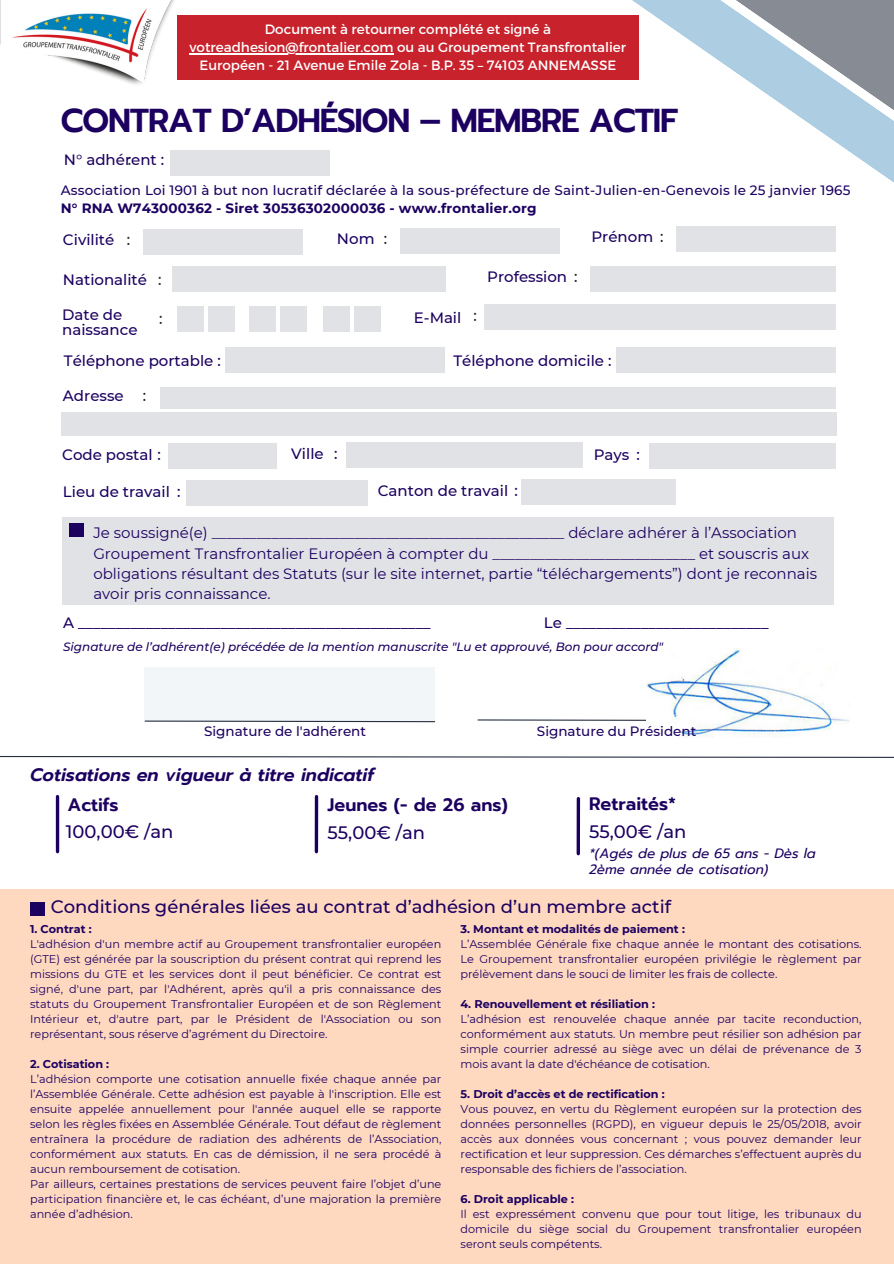
<style>
.page{position:relative;width:894px;height:1264px;background:#fff}
.page>*{position:absolute;margin:0;border:0;box-sizing:border-box;transform-origin:0 0}
.t1{font:600 33px "Prompt";letter-spacing:-.035em;color:#1c0060}
.t2{font:500 18px "Montserrat";color:#1c0060}
.t3{font:italic 600 18px "Prompt";color:#1c0060}
.t4{font:600 18px "Prompt";color:#1c0060}
.t5{font:15px/20.2px "Montserrat";color:#1c0060}
.t6{font:500 15px/14.7px "Montserrat";color:#1c0060}
.t7{font:500 15px "Montserrat";color:#1e232b}
.t8{font:500 13.5px/18px "Montserrat";letter-spacing:.01em;color:#1c0060}
.t9{font:13.5px/18px "Montserrat";color:#fff;text-align:center}
.t10{font:italic 13.5px/15.8px "Prompt";color:#1c0060}
.t11{font:italic 500 12px "Montserrat";color:#1c0060}
.t12{font:11.25px/15px "Montserrat";color:#1c0060;text-align:justify}
.t13{font:700 11.25px "Montserrat";color:#1c0060}
.s1{font-weight:700}
</style>
<div class="page">
<img style="left:0;top:0;width:174px;height:85px">
<svg style="left:477px;top:719px;width:169px;height:2px"></svg>
<div style="left:144px;top:667px;width:291px;height:54px;background:#f3f6f9"></div>
<svg style="left:144px;top:720px;width:291px;height:2px"></svg>
<div style="left:0;top:889px;width:893px;height:374px;background:#ffd8c0"></div>
<div style="left:30px;top:901px;width:14px;height:14px;background:#1c0060"></div>
<hr style="left:56px;top:796px;width:3px;height:55px;background:#1c0060">
<svg style="left:0;top:756px;width:893px;height:2px"></svg>
<svg style="left:314px;top:796px;width:4px;height:55px"></svg>
<div style="left:177px;top:15px;width:461px;height:65px;background:#c8222c"></div>
<svg style="left:576px;top:798px;width:4px;height:55px"></svg>
<div style="left:144px;top:229px;width:159px;height:26px;background:#e1e2e6"></div>
<div style="left:172px;top:266px;width:274px;height:26px;background:#e1e2e6"></div>
<div style="left:484px;top:304px;width:351px;height:26px;background:#e1e2e6"></div>
<div style="left:177px;top:306px;width:26px;height:26px;background:#e1e2e6"></div>
<div style="left:208px;top:306px;width:26px;height:26px;background:#e1e2e6"></div>
<div style="left:250px;top:306px;width:26px;height:26px;background:#e1e2e6"></div>
<div style="left:280px;top:306px;width:27px;height:26px;background:#e1e2e6"></div>
<div style="left:323px;top:306px;width:26px;height:26px;background:#e1e2e6"></div>
<div style="left:354px;top:306px;width:27px;height:26px;background:#e1e2e6"></div>
<div style="left:400px;top:228px;width:159px;height:25px;background:#e1e2e6"></div>
<div style="left:590px;top:266px;width:245px;height:26px;background:#e1e2e6"></div>
<div style="left:160px;top:387px;width:675px;height:22px;background:#e1e2e6"></div>
<div style="left:61px;top:413px;width:775px;height:23px;background:#e1e2e6"></div>
<div style="left:521px;top:479px;width:154px;height:26px;background:#e1e2e6"></div>
<div style="left:168px;top:443px;width:108px;height:26px;background:#e1e2e6"></div>
<div style="left:346px;top:442px;width:237px;height:26px;background:#e1e2e6"></div>
<div style="left:186px;top:480px;width:181px;height:26px;background:#e1e2e6"></div>
<div style="left:62px;top:517px;width:771px;height:88px;background:#e1e2e6"></div>
<div style="left:70px;top:523px;width:14px;height:13px;background:#1c0060"></div>
<div style="left:170px;top:150px;width:159px;height:25px;background:#e1e2e6"></div>
<div style="left:226px;top:347px;width:219px;height:26px;background:#e1e2e6"></div>
<div style="left:616px;top:347px;width:219px;height:26px;background:#e1e2e6"></div>
<svg style="left:482px;top:0;width:411px;height:273px"></svg>
<div style="left:648px;top:443px;width:187px;height:26px;background:#e1e2e6"></div>
<img style="left:646px;top:648px;width:203px;height:89px">
<hr style="left:189px;top:53px;width:204px;height:1px;background:#fff">
<p class="t9" style="left:265px;top:20px;width:287px">Document à retourner complété et signé à</p>
<h3 class="t9" style="left:189px;top:38px;width:438px">votreadhesion@frontalier.com ou au Groupement Transfrontalier<br>Européen - 21 Avenue Emile Zola - B.P. 35 – 74103 ANNEMASSE</h3>
<h3 class="t1" style="left:61px;top:96px;width:619px">CONTRAT D’ADHÉSION – MEMBRE ACTIF</h3>
<p class="t6" style="left:64px;top:153px;width:102px">N° adhérent :</p>
<p class="t7" style="left:128px;top:151px;width:5px">:</p>
<p class="t8" style="left:61px;top:181px;width:790px">Association Loi 1901 à but non lucratif déclarée à la sous-préfecture de Saint-Julien-en-Genevois le 25 janvier 1965<br><span class="s1">N° RNA W743000362 - Siret 30536302000036 - www.frontalier.org</span></p>
<p class="t6" style="left:337px;top:231px;width:39px">Nom</p>
<h3 class="t7" style="left:383px;top:229px;width:5px">:</h3>
<h3 class="t6" style="left:591px;top:229px;width:63px">Prénom</h3>
<h2 class="t7" style="left:659px;top:227px;width:5px">:</h2>
<h2 class="t6" style="left:487px;top:269px;width:81px">Profession</h2>
<h2 class="t7" style="left:574px;top:267px;width:5px">:</h2>
<p class="t6" style="left:63px;top:232px;width:53px">Civilité</p>
<h3 class="t6" style="left:63px;top:272px;width:85px">Nationalité</h3>
<p class="t6" style="left:62px;top:307px;width:77px">Date de naissance</p>
<h3 class="t6" style="left:414px;top:310px;width:49px">E-Mail</h3>
<p class="t7" style="left:127px;top:230px;width:5px">:</p>
<h4 class="t7" style="left:158px;top:270px;width:5px">:</h4>
<h3 class="t7" style="left:473px;top:307px;width:5px">:</h3>
<h5 class="t7" style="left:159px;top:309px;width:5px">:</h5>
<p class="t6" style="left:64px;top:353px;width:158px">Téléphone portable :</p>
<h2 class="t6" style="left:63px;top:388px;width:62px">Adresse</h2>
<h2 class="t7" style="left:143px;top:387px;width:5px">:</h2>
<p class="t6" style="left:453px;top:353px;width:160px">Téléphone domicile :</p>
<h4 class="t6" style="left:62px;top:447px;width:100px">Code postal :</h4>
<p class="t6" style="left:291px;top:446px;width:34px">Ville</p>
<p class="t6" style="left:334px;top:446px;width:5px">:</p>
<p class="t6" style="left:63px;top:484px;width:108px">Lieu de travail</p>
<p class="t6" style="left:177px;top:484px;width:5px">:</p>
<p class="t5" style="left:93px;top:523px;width:725px">Je soussigné(e) _______________________________________________ déclare adhérer à l’Association Groupement Transfrontalier Européen à compter du ___________________________ et souscris aux obligations résultant des Statuts (sur le site internet, partie “téléchargements”) dont je reconnais avoir pris connaissance.</p>
<p class="t6" style="left:63px;top:614px;width:369px">A _______________________________________________</p>
<p class="t6" style="left:543px;top:614px;width:226px">Le ___________________________</p>
<p class="t11" style="left:63px;top:639px;width:601px">Signature de l’adhérent(e) précédée de la mention manuscrite "Lu et approuvé, Bon pour accord"</p>
<p class="t6" style="left:593px;top:447px;width:37px">Pays</p>
<p class="t6" style="left:636px;top:447px;width:5px">:</p>
<h2 class="t6" style="left:377px;top:483px;width:142px">Canton de travail :</h2>
<h3 class="t8" style="left:204px;top:722px;width:163px">Signature de l'adhérent</h3>
<h1 class="t8" style="left:537px;top:722px;width:161px">Signature du Président</h1>
<h3 class="t3" style="left:30px;top:761px;width:345px">Cotisations en vigueur à titre indicatif</h3>
<h3 class="t4" style="left:67px;top:791px;width:53px">Actifs</h3>
<h3 class="t2" style="left:66px;top:820px;width:109px">100,00€ /an</h3>
<p class="t4" style="left:327px;top:791px;width:182px">Jeunes (- de 26 ans)</p>
<h3 class="t2" style="left:327px;top:821px;width:99px">55,00€ /an</h3>
<p class="t4" style="left:589px;top:790px;width:88px">Retraités*</p>
<h3 class="t2" style="left:589px;top:820px;width:99px">55,00€ /an</h3>
<p class="t10" style="left:589px;top:846px;width:228px">*(Agés de plus de 65 ans - Dès la<br>2ème année de cotisation)</p>
<p class="t2" style="left:51px;top:895px;width:621px">Conditions générales liées au contrat d’adhésion d’un membre actif</p>
<h3 class="t13" style="left:30px;top:922px;width:63px">1. Contrat :</h3>
<h3 class="t12" style="left:30px;top:936px;width:413px">L'adhésion d'un membre actif au Groupement transfrontalier européen (GTE) est générée par la souscription du présent contrat qui reprend les missions du GTE et les services dont il peut bénéficier. Ce contrat est signé, d'une part, par l'Adhérent, après qu'il a pris connaissance des statuts du Groupement Transfrontalier Européen et de son Règlement Intérieur et, d'autre part, par le Président de l'Association ou son représentant, sous réserve d’agrément du Directoire.</h3>
<p class="t13" style="left:30px;top:1057px;width:81px">2. Cotisation :</p>
<h3 class="t12" style="left:30px;top:1071px;width:413px">L’adhésion comporte une cotisation annuelle fixée chaque année par l’Assemblée Générale. Cette adhésion est payable à l'inscription. Elle est ensuite appelée annuellement pour l'année auquel elle se rapporte selon les règles fixées en Assemblée Générale. Tout défaut de règlement entraînera la procédure de radiation des adhérents de l’Association, conformément aux statuts. En cas de démission, il ne sera procédé à aucun remboursement de cotisation.</h3>
<p class="t12" style="left:30px;top:1176px;width:413px">Par ailleurs, certaines prestations de services peuvent faire l’objet d’une participation financière et, le cas échéant, d’une majoration la première année d’adhésion.</p>
<h3 class="t13" style="left:460px;top:922px;width:226px">3. Montant et modalités de paiement :</h3>
<p class="t12" style="left:460px;top:936px;width:402px">L’Assemblée Générale fixe chaque année le montant des cotisations.<br>Le Groupement transfrontalier européen privilégie le règlement par prélèvement dans le souci de limiter les frais de collecte.</p>
<h3 class="t13" style="left:460px;top:997px;width:196px">4. Renouvellement et résiliation :</h3>
<p class="t12" style="left:460px;top:1011px;width:402px">L’adhésion est renouvelée chaque année par tacite reconduction, conformément aux statuts. Un membre peut résilier son adhésion par simple courrier adressé au siège avec un délai de prévenance de 3 mois avant la date d'échéance de cotisation.</p>
<h3 class="t13" style="left:460px;top:1087px;width:206px">5. Droit d’accès et de rectification :</h3>
<p class="t12" style="left:460px;top:1101px;width:402px">Vous pouvez, en vertu du Règlement européen sur la protection des données personnelles (RGPD), en vigueur depuis le 25/05/2018, avoir accès aux données vous concernant ; vous pouvez demander leur rectification et leur suppression. Ces démarches s’effectuent auprès du responsable des fichiers de l’association.</p>
<p class="t13" style="left:460px;top:1192px;width:115px">6. Droit applicable :</p>
<h3 class="t12" style="left:460px;top:1206px;width:402px">Il est expressément convenu que pour tout litige, les tribunaux du domicile du siège social du Groupement transfrontalier européen seront seuls compétents.</h3>
</div>
